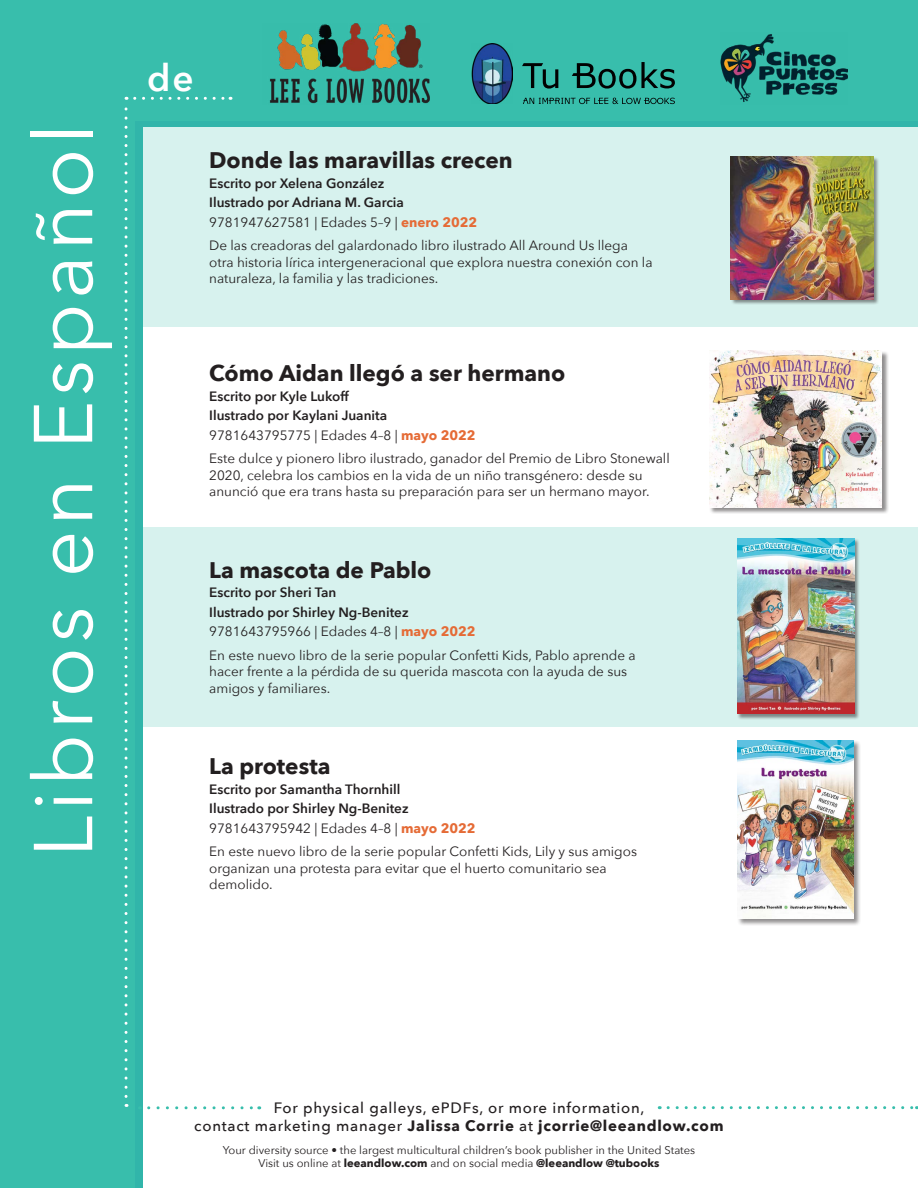
<style>
.page{position:relative;width:918px;height:1188px;background:#38beac}
.page>*{position:absolute;margin:0;border:0;box-sizing:border-box;transform-origin:0 0}
.t1{font:82.5px "Avenir Next";letter-spacing:.05em;color:#fff}
.t2{font:600 36.9px "Avenir Next";color:#fff}
.t3{font:700 22.5px "Avenir Next";color:#231f20}
.t4{font:500 15px/18px "Avenir Next";letter-spacing:.05em;color:#231f20;text-align:center}
.t5{font:13.5px/16.5px "Avenir Next";color:#231f20}
.t6{font:600 13.5px/19.5px "Avenir Next";color:#231f20}
.t7{font:11.25px/13.5px "Avenir Next";color:#231f20;text-align:center}
.s1{font-weight:400}
.s2{font-weight:700;color:#e56b36}
.s3{font-weight:700}
</style>
<div class="page">
<div style="left:144px;top:130px;width:774px;height:1058px;background:#fff"></div>
<div style="left:144px;top:127px;width:774px;height:200px;background:#d7f2ee"></div>
<div style="left:144px;top:527px;width:774px;height:200px;background:#d7f2ee"></div>
<img style="left:270px;top:24px;width:160px;height:80px">
<svg style="left:149px;top:1106px;width:111px;height:3px"></svg>
<svg style="left:125px;top:97px;width:3px;height:999px"></svg>
<svg style="left:135px;top:97px;width:96px;height:3px"></svg>
<svg style="left:522px;top:62px;width:153px;height:27px"></svg>
<svg style="left:523px;top:98px;width:152px;height:6px"></svg>
<img style="left:472px;top:43px;width:40px;height:61px">
<img style="left:720px;top:34px;width:128px;height:68px">
<svg style="left:668px;top:1106px;width:250px;height:3px"></svg>
<div style="left:731px;top:157px;width:148px;height:148px;background:#231f20;opacity:.5"></div>
<img style="left:731px;top:157px;width:142px;height:142px">
<div style="left:737px;top:538px;width:123px;height:182px;background:#231f20;opacity:.5"></div>
<img style="left:737px;top:538px;width:117px;height:176px">
<div style="left:709px;top:350px;width:180px;height:164px;background:#231f20;opacity:.5"></div>
<img style="left:709px;top:351px;width:173px;height:156px">
<div style="left:737px;top:740px;width:124px;height:186px;background:#231f20;opacity:.5"></div>
<img style="left:738px;top:740px;width:116px;height:178px">
<h1 class="t1" style="left:-6px;top:857px;width:735px;rotate:-90deg">Libros en Español</h1>
<h2 class="t2" style="left:147px;top:46px;width:48px">de</h2>
<h3 class="t3" style="left:209px;top:141px;width:305px">Donde las maravillas crecen</h3>
<p class="t6" style="left:209px;top:173px;width:270px">Escrito por Xelena González<br>Ilustrado por Adriana M. Garcia<br><span class="s1">9781947627581 | Edades 5–9 |</span> <span class="s2">enero 2022</span></p>
<p class="t5" style="left:209px;top:237px;width:445px">De las creadoras del galardonado libro ilustrado All Around Us llega otra historia lírica intergeneracional que explora nuestra conexión con la naturaleza, la familia y las tradiciones.</p>
<h3 class="t3" style="left:209px;top:354px;width:358px">Cómo Aidan llegó a ser hermano</h3>
<p class="t6" style="left:209px;top:386px;width:268px">Escrito por Kyle Lukoff<br>Ilustrado por Kaylani Juanita<br><span class="s1">9781643795775 | Edades 4–8 |</span> <span class="s2">mayo 2022</span></p>
<p class="t5" style="left:209px;top:450px;width:462px">Este dulce y pionero libro ilustrado, ganador del Premio de Libro Stonewall<br>2020, celebra los cambios en la vida de un niño transgénero: desde su anunció que era trans hasta su preparación para ser un hermano mayor.</p>
<h3 class="t3" style="left:209px;top:550px;width:224px">La mascota de Pablo</h3>
<p class="t6" style="left:209px;top:583px;width:268px">Escrito por Sheri Tan<br>Ilustrado por Shirley Ng-Benitez<br><span class="s1">9781643795966 | Edades 4–8 |</span> <span class="s2">mayo 2022</span></p>
<p class="t5" style="left:209px;top:646px;width:428px">En este nuevo libro de la serie popular Confetti Kids, Pablo aprende a hacer frente a la pérdida de su querida mascota con la ayuda de sus amigos y familiares.</p>
<h3 class="t3" style="left:209px;top:747px;width:123px">La protesta</h3>
<p class="t6" style="left:209px;top:779px;width:268px">Escrito por Samantha Thornhill<br>Ilustrado por Shirley Ng-Benitez<br><span class="s1">9781643795942 | Edades 4–8 |</span> <span class="s2">mayo 2022</span></p>
<p class="t5" style="left:209px;top:843px;width:429px">En este nuevo libro de la serie popular Confetti Kids, Lily y sus amigos organizan una protesta para evitar que el huerto comunitario sea demolido.</p>
<p class="t4" style="left:194px;top:1099px;width:531px">For physical galleys, ePDFs, or more information,<br>contact marketing manager <span class="s3">Jalissa Corrie</span> at <span class="s3">jcorrie@leeandlow.com</span></p>
<p class="t7" style="left:223px;top:1143px;width:474px">Your diversity source • the largest multicultural children’s book publisher in the United States<br>Visit us online at <span class="s3">leeandlow.com</span> and on social media <span class="s3">@leeandlow @tubooks</span></p>
</div>
